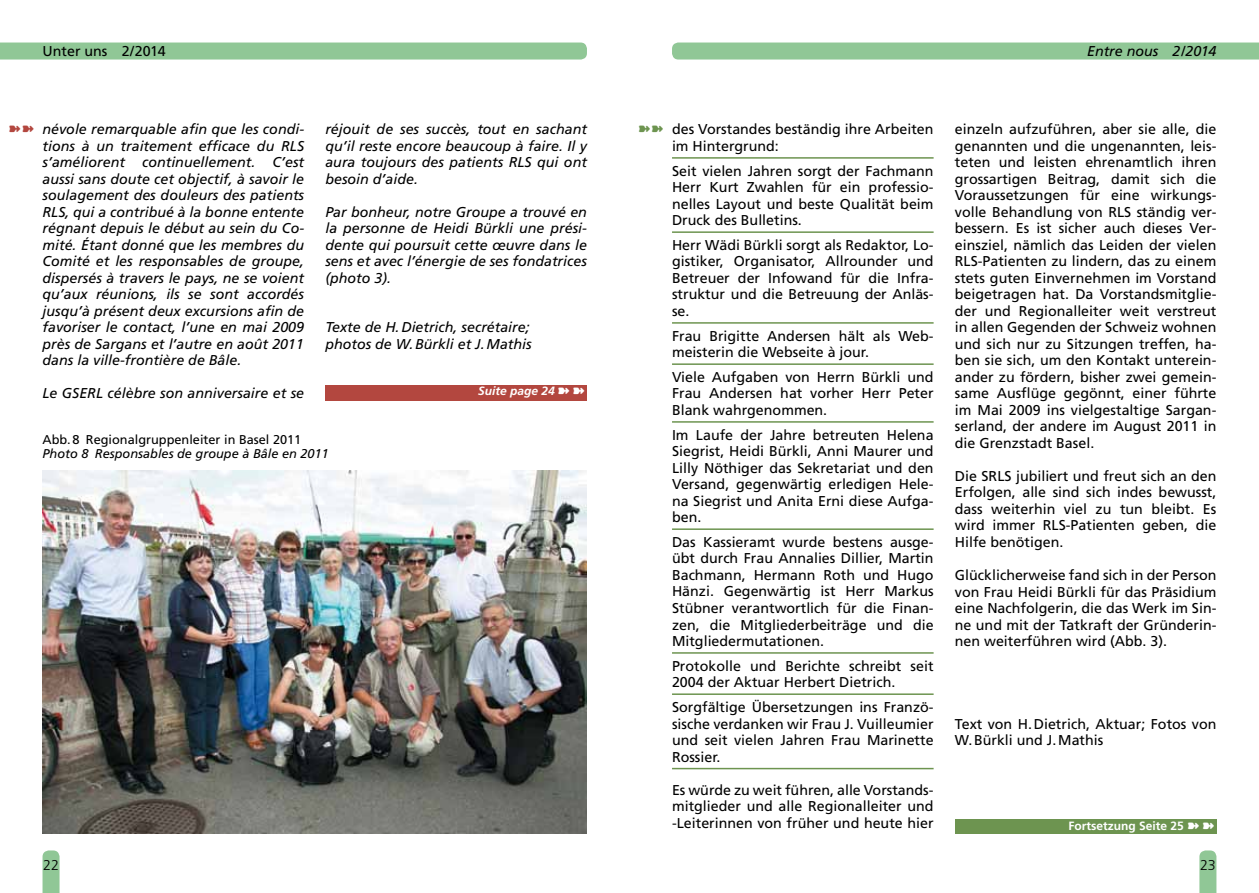
<style>
.page{position:relative;width:1259px;height:893px;background:#fff}
.page>*{position:absolute;margin:0;border:0;box-sizing:border-box;transform-origin:0 0}
.t1{font:14.25px/16.5px "Frutiger";color:#000;text-align:justify}
.t2{font:italic 14.25px/16.5px "Frutiger";color:#000;text-align:justify}
.t3{font:300 14.25px "Frutiger";color:#000}
.t4{font:12.75px "Frutiger";color:#000}
.t5{font:italic 12.75px "Frutiger";color:#000}
.t6{font:700 12px "Frutiger";color:#fff}
.t7{font:italic 700 12px "Frutiger";color:#fff}
</style>
<div class="page">
<div style="left:0;top:43px;width:587px;height:17px;background:#90c796"></div>
<svg style="left:43px;top:850px;width:17px;height:43px"></svg>
<div style="left:672px;top:43px;width:587px;height:17px;background:#90c796"></div>
<svg style="left:1199px;top:850px;width:17px;height:43px"></svg>
<hr style="left:672px;top:157px;width:261px;height:2px;background:#6d9450">
<hr style="left:672px;top:231px;width:261px;height:2px;background:#6d9450">
<hr style="left:672px;top:322px;width:261px;height:2px;background:#6d9450">
<hr style="left:672px;top:363px;width:261px;height:2px;background:#6d9450">
<hr style="left:672px;top:421px;width:261px;height:2px;background:#6d9450">
<hr style="left:672px;top:528px;width:261px;height:2px;background:#6d9450">
<hr style="left:672px;top:652px;width:261px;height:2px;background:#6d9450">
<hr style="left:672px;top:693px;width:261px;height:2px;background:#6d9450">
<hr style="left:672px;top:768px;width:261px;height:1px;background:#6d9450">
<img style="left:43px;top:471px;width:544px;height:362px">
<div style="left:955px;top:819px;width:261px;height:14px;background:#6d9450"></div>
<div style="left:325px;top:385px;width:262px;height:15px;background:#b3473f"></div>
<p class="t1" style="left:43px;top:43px;width:125px">Unter uns 2/2014</p>
<p class="t2" style="left:43px;top:121px;width:263px">névole remarquable afin que les condi&shy;tions à un traitement efficace du RLS s’améliorent continuellement. C’est aussi sans doute cet objectif, à savoir le soulagement des douleurs des patients RLS, qui a contribué à la bonne entente régnant depuis le début au sein du Co&shy;mité. Étant donné que les membres du Comité et les responsables de groupe, dispersés à travers le pays, ne se voient qu’aux réunions, ils se sont accordés jusqu’à présent deux excursions afin de favoriser le contact, l’une en mai 2009 près de Sargans et l’autre en août 2011 dans la ville-frontière de Bâle.</p>
<p class="t2" style="left:43px;top:385px;width:263px">Le GSERL célèbre son anniversaire et se</p>
<p class="t2" style="left:325px;top:121px;width:263px">réjouit de ses succès, tout en sachant qu’il reste encore beaucoup à faire. Il y aura toujours des patients RLS qui ont besoin d’aide.</p>
<p class="t2" style="left:325px;top:204px;width:263px">Par bonheur, notre Groupe a trouvé en la personne de Heidi Bürkli une prési&shy;dente qui poursuit cette œuvre dans le sens et avec l’énergie de ses fondatrices (photo 3).</p>
<p class="t2" style="left:325px;top:319px;width:208px">Texte de H.Dietrich, secrétaire; photos de W.Bürkli et J.Mathis</p>
<p class="t7" style="left:478px;top:384px;width:108px">Suite page 24 ➽ ➽</p>
<p class="t4" style="left:43px;top:432px;width:260px">Abb.8 Regionalgruppenleiter in Basel 2011</p>
<p class="t5" style="left:43px;top:446px;width:288px">Photo 8 Responsables de groupe à Bâle en 2011</p>
<p class="t3" style="left:43px;top:857px;width:17px">22</p>
<p class="t2" style="left:1087px;top:43px;width:131px">Entre nous 2/2014</p>
<p class="t1" style="left:672px;top:121px;width:263px">des Vorstandes beständig ihre Arbeiten im Hintergrund:</p>
<p class="t1" style="left:672px;top:162px;width:263px">Seit vielen Jahren sorgt der Fachmann Herr Kurt Zwahlen für ein professio&shy;nelles Layout und beste Qualität beim Druck des Bulletins.</p>
<p class="t1" style="left:672px;top:237px;width:263px">Herr Wädi Bürkli sorgt als Redaktor, Lo&shy;gistiker, Organisator, Allrounder und Betreuer der Infowand für die Infra&shy;struktur und die Betreuung der Anläs&shy;se.</p>
<p class="t1" style="left:672px;top:327px;width:263px">Frau Brigitte Andersen hält als Web&shy;meisterin die Webseite à jour.</p>
<p class="t1" style="left:672px;top:369px;width:263px">Viele Aufgaben von Herrn Bürkli und Frau Andersen hat vorher Herr Peter Blank wahrgenommen.</p>
<p class="t1" style="left:672px;top:426px;width:263px">Im Laufe der Jahre betreuten Helena Siegrist, Heidi Bürkli, Anni Maurer und Lilly Nöthiger das Sekretariat und den Versand, gegenwärtig erledigen Hele&shy;na Siegrist und Anita Erni diese Aufga&shy;ben.</p>
<p class="t1" style="left:672px;top:534px;width:263px">Das Kassieramt wurde bestens ausge&shy;übt durch Frau Annalies Dillier, Martin Bachmann, Hermann Roth und Hugo Hänzi. Gegenwärtig ist Herr Markus Stübner verantwortlich für die Finan&shy;zen, die Mitgliederbeiträge und die Mitgliedermutationen.</p>
<p class="t1" style="left:672px;top:657px;width:263px">Protokolle und Berichte schreibt seit<br>2004 der Aktuar Herbert Dietrich.</p>
<p class="t1" style="left:672px;top:699px;width:263px">Sorgfältige Übersetzungen ins Franzö&shy;sische verdanken wir Frau J. Vuilleumier und seit vielen Jahren Frau Marinette Rossier.</p>
<p class="t1" style="left:672px;top:781px;width:263px">Es würde zu weit führen, alle Vorstands&shy;mitglieder und alle Regionalleiter und -Leiterinnen von früher und heute hier</p>
<p class="t1" style="left:955px;top:121px;width:263px">einzeln aufzuführen, aber sie alle, die genannten und die ungenannten, leis&shy;teten und leisten ehrenamtlich ihren grossartigen Beitrag, damit sich die Voraussetzungen für eine wirkungs&shy;volle Behandlung von RLS ständig ver&shy;bessern. Es ist sicher auch dieses Ver&shy;einsziel, nämlich das Leiden der vielen RLS-Patienten zu lindern, das zu einem stets guten Einvernehmen im Vorstand beigetragen hat. Da Vorstandsmitglie&shy;der und Regionalleiter weit verstreut in allen Gegenden der Schweiz wohnen und sich nur zu Sitzungen treffen, ha&shy;ben sie sich, um den Kontakt unterein&shy;ander zu fördern, bisher zwei gemein&shy;same Ausflüge gegönnt, einer führte im Mai 2009 ins vielgestaltige Sargan&shy;serland, der andere im August 2011 in die Grenzstadt Basel.</p>
<p class="t1" style="left:955px;top:468px;width:263px">Die SRLS jubiliert und freut sich an den Erfolgen, alle sind sich indes bewusst, dass weiterhin viel zu tun bleibt. Es wird immer RLS-Patienten geben, die Hilfe benötigen.</p>
<p class="t1" style="left:955px;top:567px;width:263px">Glücklicherweise fand sich in der Person von Frau Heidi Bürkli für das Präsidium eine Nachfolgerin, die das Werk im Sin&shy;ne und mit der Tatkraft der Gründerin&shy;nen weiterführen wird (Abb. 3).</p>
<p class="t1" style="left:955px;top:715px;width:263px">Text von H.Dietrich, Aktuar; Fotos von<br>W.Bürkli und J.Mathis</p>
<p class="t6" style="left:1068px;top:819px;width:147px">Fortsetzung Seite 25 ➽ ➽</p>
<p class="t3" style="left:1200px;top:857px;width:17px">23</p>
</div>
